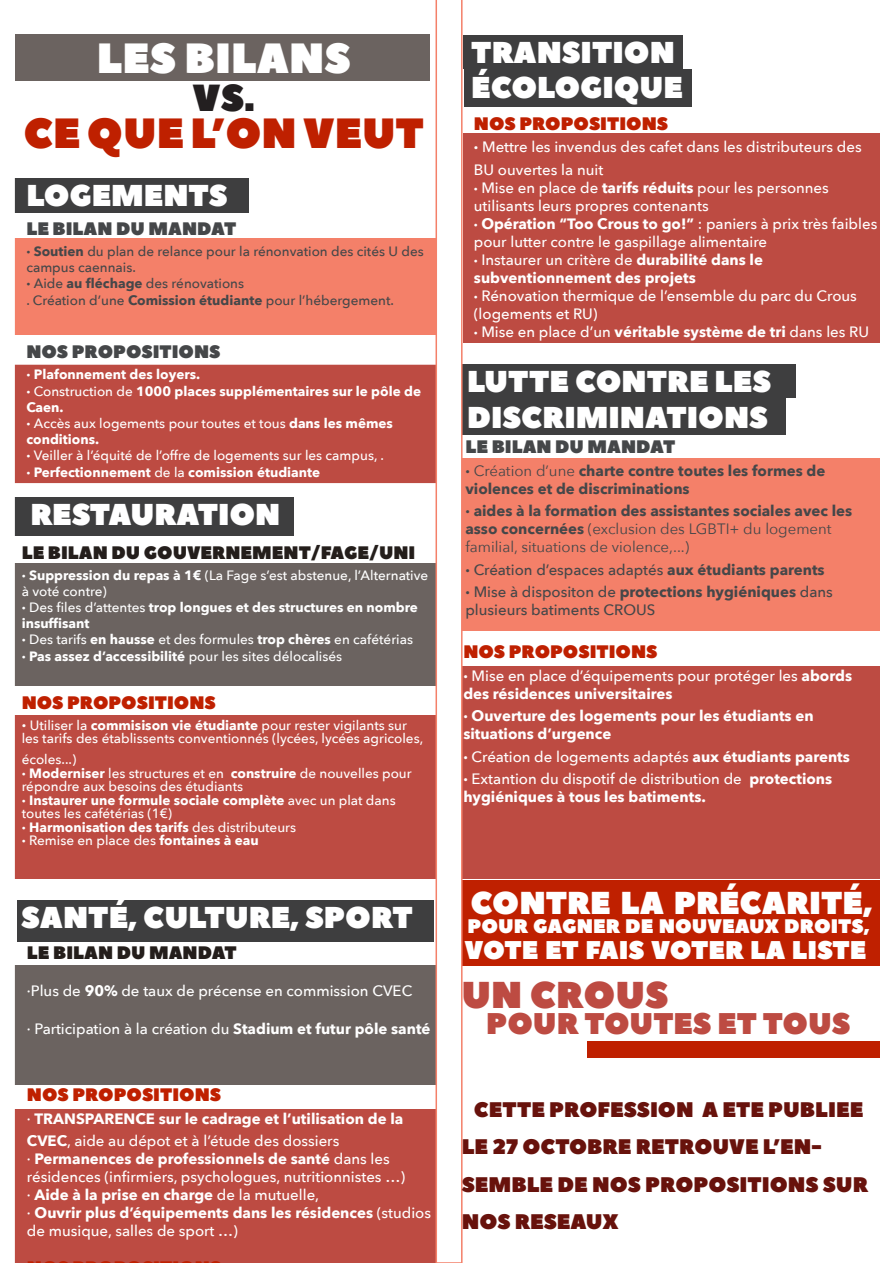
<style>
.page{position:relative;width:893px;height:1263px;background:#fff}
.page>*{position:absolute;margin:0;border:0;box-sizing:border-box;transform-origin:0 0}
.t1{font:42px "Peace Sans";color:#bf2000}
.t2{font:42px "Peace Sans";color:#fff}
.t3{font:37.5px "Peace Sans";color:#231f20}
.t4{font:37.2px "Peace Sans";color:#bd4b42}
.t5{font:31.5px "Peace Sans";color:#fff}
.t6{font:30px "Peace Sans";color:#fff}
.t7{font:29.7px "Peace Sans";color:#bd4b42}
.t8{font:25.5px "Peace Sans";color:#fff}
.t9{font:21px/37.2px "Peace Sans";color:#68120c}
.t10{font:19.5px "Peace Sans";color:#fff}
.t11{font:18px "Peace Sans";color:#bf2000}
.t12{font:18px "Peace Sans";color:#241e1b}
.t13{font:18px "Peace Sans";color:#454749}
.t14{font:500 15px/18px "Avenir Next";color:#fff}
.t15{font:700 15px/18px "Avenir Next";color:#fff}
.t16{font:15px/18px "Avenir Next";color:#454749}
.t17{font:500 15px/18px "Avenir Next";color:#454749}
.t18{font:700 15px/18px "Avenir Next";color:#454749}
.t19{font:500 13.5px/13.5px "Avenir Next";color:#fff}
.t20{font:700 13.5px/16.2px "Avenir Next";color:#fff}
.t21{font:500 13.5px/16.2px "Avenir Next";color:#454749}
.s1{font-weight:700}
.s2{font-weight:500}
.s3{font-weight:700;font-size:15px}
.s4{font-weight:700;font-size:13.5px}
.s5{font-weight:400}
</style>
<div class="page">
<div style="left:0;top:966px;width:443px;height:119px;background:#6b6360"></div>
<div style="left:0;top:1109px;width:440px;height:154px;background:#bd4b42"></div>
<div style="left:0;top:238px;width:451px;height:96px;background:#f48069"></div>
<div style="left:0;top:365px;width:451px;height:118px;background:#bd4b42"></div>
<div style="left:459px;top:364px;width:337px;height:34px;background:#3e3e3f"></div>
<div style="left:460px;top:398px;width:326px;height:37px;background:#3e3e3f"></div>
<div style="left:460px;top:458px;width:433px;height:172px;background:#f48069"></div>
<div style="left:10px;top:178px;width:239px;height:35px;background:#3e3e3f"></div>
<div style="left:0;top:563px;width:446px;height:123px;background:#6b6360"></div>
<div style="left:444px;top:881px;width:449px;height:85px;background:#bf2000"></div>
<div style="left:0;top:715px;width:446px;height:163px;background:#bd4b42"></div>
<div style="left:0;top:497px;width:293px;height:39px;background:#3e3e3f"></div>
<div style="left:15px;top:34px;width:414px;height:47px;background:#6b6360"></div>
<div style="left:587px;top:1041px;width:306px;height:17px;background:#bf2000"></div>
<div style="left:463px;top:36px;width:219px;height:33px;background:#3e3e3f"></div>
<div style="left:17px;top:900px;width:417px;height:41px;background:#3e3e3f"></div>
<div style="left:459px;top:666px;width:434px;height:212px;background:#bd4b42"></div>
<div style="left:464px;top:69px;width:227px;height:38px;background:#3e3e3f"></div>
<div style="left:463px;top:133px;width:430px;height:210px;background:#bd4b42"></div>
<div style="left:0;top:178px;width:15px;height:1085px;background:#fff"></div>
<svg style="left:436px;top:0;width:27px;height:1263px"></svg>
<div style="left:880px;top:0;width:13px;height:1263px;background:#fff"></div>
<p class="t2" style="left:97px;top:30px;width:255px">LES BILANS</p>
<p class="t3" style="left:193px;top:72px;width:64px">VS.</p>
<p class="t1" style="left:23px;top:105px;width:402px">CE QUE L’ON VEUT</p>
<p class="t6" style="left:27px;top:175px;width:203px">LOGEMENTS</p>
<p class="t13" style="left:26px;top:217px;width:211px">LE BILAN DU MANDAT</p>
<p class="t21" style="left:26px;top:243px;width:399px"><span class="s1">· Soutien</span> du plan de relance pour la rénonvation des cités U des campus caennais.</p>
<p class="t21" style="left:26px;top:275px;width:219px"><span class="s1">·</span> Aide <span class="s1">au fléchage</span> des rénovations</p>
<p class="t21" style="left:26px;top:291px;width:369px">. Création d’une <span class="s1">Comission étudiante</span> pour l’hébergement.</p>
<p class="t13" style="left:26px;top:340px;width:196px">NOS PROPOSITIONS</p>
<p class="t20" style="left:26px;top:366px;width:175px">· Plafonnement des loyers.</p>
<p class="t20" style="left:26px;top:383px;width:396px">· <span class="s2">Construction de</span> 1000 places supplémentaires sur le pôle de<br>Caen.</p>
<p class="t19" style="left:26px;top:415px;width:368px;line-height:16.2px"><span class="s1">·</span> Accès aux logements pour toutes et tous <span class="s1">dans les mêmes conditions.</span></p>
<p class="t19" style="left:26px;top:448px;width:359px"><span class="s1">·</span> Veiller à l’équité de l’offre de logements sur les campus, .</p>
<p class="t20" style="left:26px;top:464px;width:295px">· Perfectionnement <span class="s2">de la</span> comission étudiante</p>
<p class="t6" style="left:30px;top:494px;width:252px">RESTAURATION</p>
<p class="t12" style="left:22px;top:540px;width:395px">LE BILAN DU GOUVERNEMENT/FAGE/UNI</p>
<p class="t19" style="left:22px;top:566px;width:408px;line-height:16.2px"><span class="s1">· Suppression du repas à 1€</span> (La Fage s’est abstenue, l’Alternative à voté contre)</p>
<p class="t20" style="left:22px;top:599px;width:398px">· <span class="s2">Des files d’attentes</span> trop longues et des structures en nombre insuffisant</p>
<p class="t19" style="left:22px;top:632px;width:393px"><span class="s1">·</span> Des tarifs <span class="s1">en hausse</span> et des formules <span class="s1">trop chères</span> en cafétérias</p>
<p class="t20" style="left:22px;top:648px;width:322px">· Pas assez d’accessibilité <span class="s2">pour les sites délocalisés</span></p>
<p class="t11" style="left:22px;top:690px;width:196px">NOS PROPOSITIONS</p>
<p class="t19" style="left:22px;top:718px;width:403px"><span class="s3">·</span> Utiliser la <span class="s1">commisison vie étudiante</span> pour rester vigilants sur les tarifs des établissents conventionnés (lycées, lycées agricoles,</p>
<p class="t19" style="left:22px;top:752px;width:56px">écoles...)</p>
<p class="t19" style="left:22px;top:766px;width:391px"><span class="s1">· Moderniser</span> les structures et en <span class="s1">construire</span> de nouvelles pour répondre aux besoins des étudiants</p>
<p class="t19" style="left:22px;top:793px;width:375px"><span class="s1">· Instaurer une formule sociale complète</span> avec un plat dans toutes les cafétérias (1€)</p>
<p class="t20" style="left:22px;top:819px;width:276px">· Harmonisation des tarifs <span class="s2">des distributeurs</span></p>
<p class="t19" style="left:22px;top:833px;width:239px"><span class="s1">·</span> Remise en place des <span class="s1">fontaines à eau</span></p>
<p class="t6" style="left:21px;top:898px;width:393px">SANTÉ, CULTURE, SPORT</p>
<p class="t15" style="left:27px;top:908px;width:20px">· B</p>
<p class="t12" style="left:27px;top:940px;width:211px">LE BILAN DU MANDAT</p>
<p class="t14" style="left:27px;top:981px;width:387px">·Plus de <span class="s1">90%</span> de taux de précense en commission CVEC</p>
<p class="t14" style="left:27px;top:1019px;width:405px">· Participation à la création du <span class="s1">Stadium et futur pôle santé</span></p>
<p class="t11" style="left:27px;top:1083px;width:196px">NOS PROPOSITIONS</p>
<p class="t15" style="left:27px;top:1107px;width:378px;line-height:22.5px"><span class="s2">·</span> TRANSPARENCE sur le cadrage et l’utilisation de la<br>CVEC<span class="s2">, aide au dépot et à l’étude des dossiers</span></p>
<p class="t14" style="left:27px;top:1149px;width:380px">· <span class="s1">Permanences de professionnels de santé</span> dans les résidences (infirmiers, psychologues, nutritionnistes …)</p>
<p class="t15" style="left:27px;top:1186px;width:294px"><span class="s2">·</span> Aide à la prise en charge <span class="s2">de la mutuelle,</span></p>
<p class="t15" style="left:27px;top:1204px;width:406px"><span class="s2">·</span> Ouvrir plus d’équipements dans les résidences <span class="s2">(studios de musique, salles de sport …)</span></p>
<p class="t6" style="left:471px;top:33px;width:205px">TRANSITION</p>
<p class="t6" style="left:471px;top:67px;width:213px">ÉCOLOGIQUE</p>
<p class="t11" style="left:474px;top:111px;width:196px">NOS PROPOSITIONS</p>
<p class="t14" style="left:474px;top:135px;width:389px;line-height:22.5px"><span class="s1">·</span> Mettre les invendus des cafet dans les distributeurs des<br>BU ouvertes la nuit</p>
<p class="t14" style="left:474px;top:178px;width:356px"><span class="s4">·</span> Mise en place de <span class="s1">tarifs réduits</span> pour les personnes utilisants leurs propres contenants</p>
<p class="t14" style="left:474px;top:214px;width:405px"><span class="s4">·</span> <span class="s1">Opération “Too Crous to go!”</span> : paniers à prix très faibles pour lutter contre le gaspillage alimentaire</p>
<p class="t14" style="left:474px;top:250px;width:291px"><span class="s4">·</span> Instaurer un critère de <span class="s1">durabilité dans le</span></p>
<p class="t15" style="left:474px;top:268px;width:223px">subventionnement des projets</p>
<p class="t14" style="left:474px;top:286px;width:384px"><span class="s4">·</span> Rénovation thermique de l’ensemble du parc du Crous (logements et RU)</p>
<p class="t14" style="left:474px;top:322px;width:397px"><span class="s4">·</span> Mise en place d’un <span class="s1">véritable système de tri</span> dans les RU</p>
<p class="t6" style="left:467px;top:361px;width:306px">LUTTE CONTRE LES</p>
<p class="t6" style="left:467px;top:397px;width:302px">DISCRIMINATIONS</p>
<p class="t13" style="left:465px;top:435px;width:211px">LE BILAN DU MANDAT</p>
<p class="t18" style="left:465px;top:461px;width:362px">· <span class="s5">Création d’une</span> charte contre toutes les formes de violences et de discriminations</p>
<p class="t16" style="left:465px;top:501px;width:388px"><span class="s1">· aides à la formation des assistantes sociales avec les asso concernées</span> (exclusion des LGBTI+ du logement familial, situations de violence,...)</p>
<p class="t17" style="left:465px;top:560px;width:361px"><span class="s1">·</span> Création d’espaces adaptés <span class="s1">aux étudiants parents</span></p>
<p class="t17" style="left:465px;top:583px;width:369px"><span class="s1">·</span> Mise à dispositon de <span class="s1">protections hygiéniques</span> dans plusieurs batiments CROUS</p>
<p class="t11" style="left:463px;top:640px;width:196px">NOS PROPOSITIONS</p>
<p class="t14" style="left:463px;top:666px;width:390px"><span class="s1">·</span> Mise en place d’équipements pour protéger les <span class="s1">abords des résidences universitaires</span></p>
<p class="t15" style="left:463px;top:707px;width:352px">· Ouverture des logements pour les étudiants en situations d’urgence</p>
<p class="t14" style="left:463px;top:747px;width:388px"><span class="s1">·</span> Création de logements adaptés <span class="s1">aux étudiants parents</span></p>
<p class="t15" style="left:463px;top:770px;width:370px">· <span class="s2">Extantion du dispotif de distribution de</span> protections hygiéniques à tous les batiments.</p>
<p class="t5" style="left:470px;top:882px;width:404px">CONTRE LA PRÉCARITÉ,</p>
<p class="t10" style="left:467px;top:913px;width:404px">POUR GAGNER DE NOUVEAUX DROITS,</p>
<p class="t8" style="left:464px;top:933px;width:404px">VOTE ET FAIS VOTER LA LISTE</p>
<p class="t4" style="left:461px;top:970px;width:208px">UN CROUS</p>
<p class="t7" style="left:486px;top:1003px;width:366px">POUR TOUTES ET TOUS</p>
<p class="t9" style="left:462px;top:1092px;width:408px;text-indent:12px">CETTE PROFESSION A ETE PUBLIEE<br>LE 27 OCTOBRE RETROUVE L’EN-<br>SEMBLE DE NOS PROPOSITIONS SUR<br>NOS RESEAUX</p>
</div>
